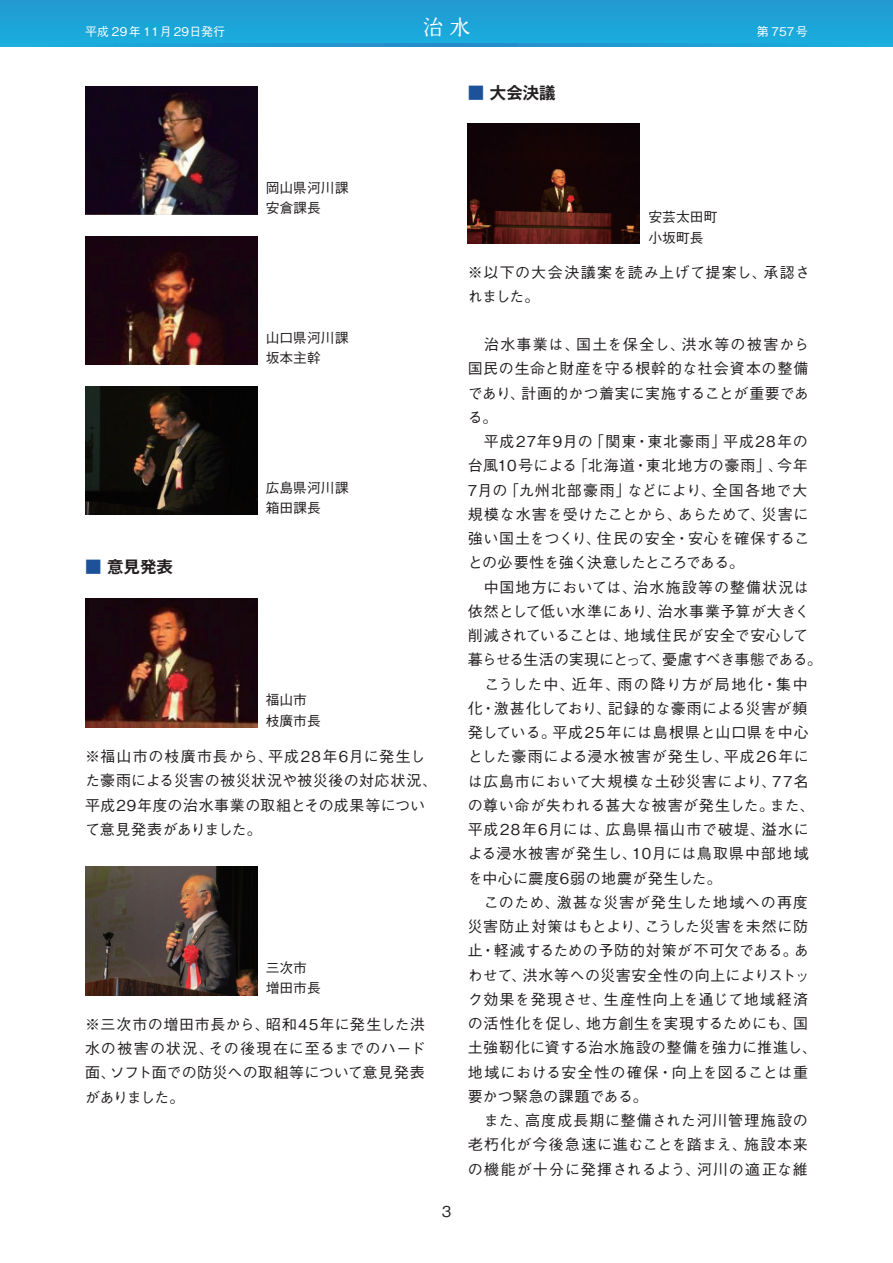
<style>
.page{position:relative;width:893px;height:1263px;background:#fff}
.page>*{position:absolute;margin:0;border:0;box-sizing:border-box;transform-origin:0 0}
.t1{font:21px "Marumin Old 90 pv RKSJ H";color:#fff}
.t2{font:700 16.5px "Gothic MB101 Pro De";color:#231f20}
.t3{font:500 15px/24.3px "Gothic BBB Pro";letter-spacing:.035em;color:#231f20}
.t4{font:500 13.8px/20.4px "Gothic BBB Pro";color:#231f20}
.t5{font:500 12px "Gothic BBB Pro";letter-spacing:.02em;color:#fff}
.s1{color:#1d5199}
</style>
<div class="page">
<img style="left:468px;top:124px;width:172px;height:119px">
<div style="left:0;top:0;width:893px;height:47px;background:#1ca3d7"></div>
<svg style="left:0;top:44px;width:893px;height:3px"></svg>
<img style="left:85px;top:599px;width:172px;height:128px">
<img style="left:85px;top:86px;width:172px;height:129px">
<img style="left:85px;top:236px;width:172px;height:129px">
<img style="left:85px;top:386px;width:172px;height:129px">
<img style="left:85px;top:866px;width:172px;height:129px">
<h1 class="t1" style="left:422px;top:17px;width:50px">治水</h1>
<p class="t5" style="left:85px;top:22px;width:142px">平成 29年 11月 29日発行</p>
<p class="t5" style="left:757px;top:22px;width:53px">第 757号</p>
<p class="t2" style="left:468px;top:79px;width:89px"><span class="s1">■</span> 大会決議</p>
<p class="t4" style="left:266px;top:176px;width:84px">岡山県河川課安倉課長</p>
<p class="t4" style="left:266px;top:326px;width:84px">山口県河川課坂本主幹</p>
<p class="t2" style="left:85px;top:553px;width:89px"><span class="s1">■</span> 意見発表</p>
<p class="t4" style="left:266px;top:476px;width:84px">広島県河川課箱田課長</p>
<p class="t4" style="left:266px;top:688px;width:57px">福山市枝廣市長</p>
<p class="t3" style="left:85px;top:742px;width:354px">※福山市の枝廣市長から、平成28年6月に発生した豪雨による災害の被災状況や被災後の対応状況、平成29年度の治水事業の取組とその成果等について意見発表がありました。</p>
<p class="t4" style="left:266px;top:956px;width:57px">三次市増田市長</p>
<p class="t3" style="left:85px;top:1010px;width:342px;text-align:justify">※三次市の増田市長から、昭和45年に発生した洪水の被害の状況、その後現在に至るまでのハード面、ソフト面での防災への取組等について意見発表がありました。</p>
<p class="t3" style="left:442px;top:1197px;width:11px">3</p>
<p class="t4" style="left:648px;top:205px;width:71px">安芸太田町小坂町長</p>
<p class="t3" style="left:468px;top:258px;width:344px">※以下の大会決議案を読み上げて提案し、承認されました。</p>
<p class="t3" style="left:468px;top:331px;width:356px">　治水事業は、国土を保全し、洪水等の被害から国民の生命と財産を守る根幹的な社会資本の整備であり、計画的かつ着実に実施することが重要である。<br>　平成27年9月の「関東・東北豪雨」平成28年の台風10号による「北海道・東北地方の豪雨」、今年<br>7月の「九州北部豪雨」などにより、全国各地で大規模な水害を受けたことから、あらためて、災害に強い国土をつくり、住民の安全・安心を確保することの必要性を強く決意したところである。<br>　中国地方においては、治水施設等の整備状況は依然として低い水準にあり、治水事業予算が大きく削減されていることは、地域住民が安全で安心して暮らせる生活の実現にとって、憂慮すべき事態である。　こうした中、近年、雨の降り方が局地化・集中化・激甚化しており、記録的な豪雨による災害が頻発している。平成25年には島根県と山口県を中心とした豪雨による浸水被害が発生し、平成26年には広島市において大規模な土砂災害により、77名の尊い命が失われる甚大な被害が発生した。また、平成28年6月には、広島県福山市で破堤、溢水による浸水被害が発生し、10月には鳥取県中部地域を中心に震度6弱の地震が発生した。<br>　このため、激甚な災害が発生した地域への再度災害防止対策はもとより、こうした災害を未然に防止・軽減するための予防的対策が不可欠である。あわせて、洪水等への災害安全性の向上によりストック効果を発現させ、生産性向上を通じて地域経済の活性化を促し、地方創生を実現するためにも、国土強靭化に資する治水施設の整備を強力に推進し、地域における安全性の確保・向上を図ることは重要かつ緊急の課題である。<br>　また、高度成長期に整備された河川管理施設の老朽化が今後急速に進むことを踏まえ、施設本来の機能が十分に発揮されるよう、河川の適正な維</p>
</div>
